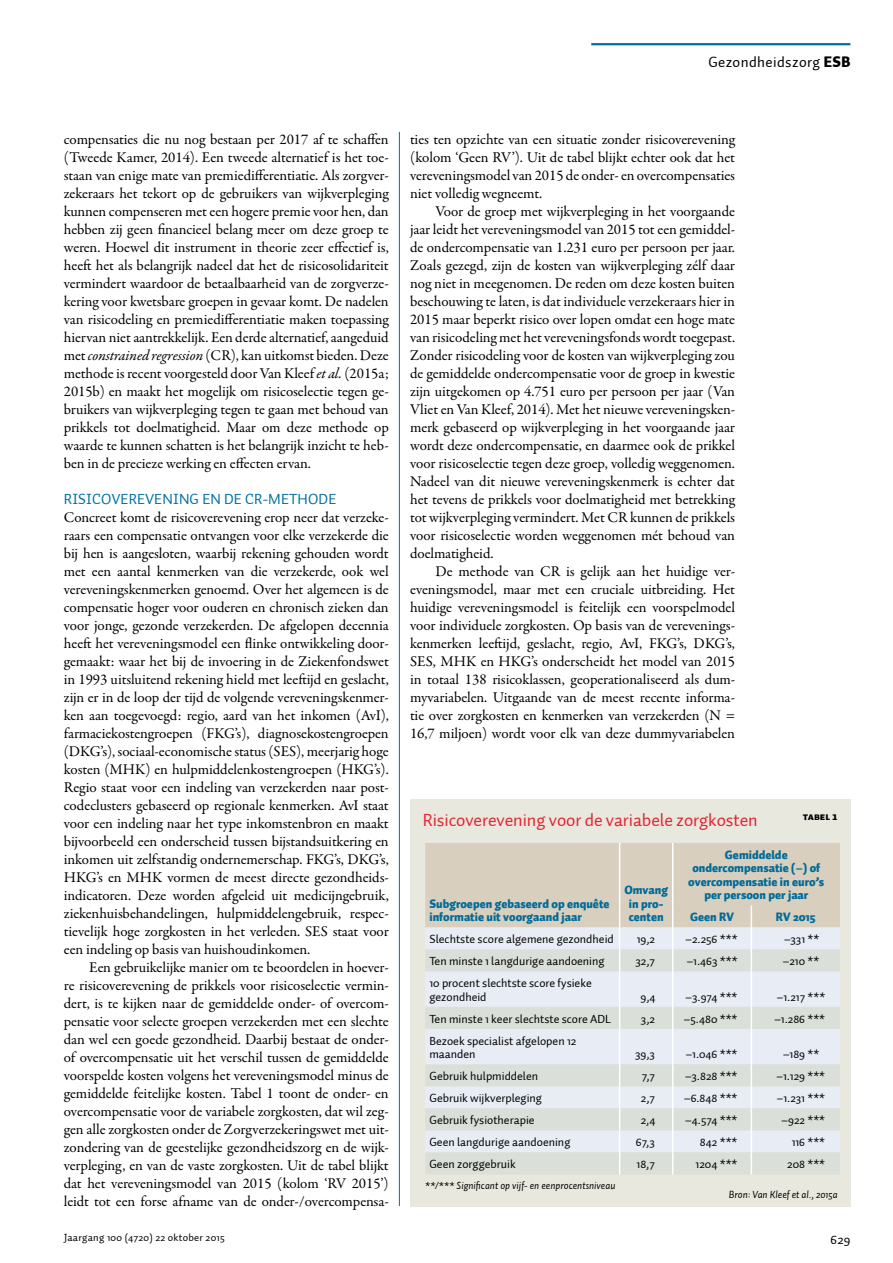
<style>
.page{position:relative;width:893px;height:1263px;background:#fff}
.page>*{position:absolute;margin:0;border:0;box-sizing:border-box;transform-origin:0 0}
.t1{font:18px "Auto 1";letter-spacing:-.005em;color:#e32532}
.t2{font:15px/18px "Garamond Premr Pro";letter-spacing:-.005em;color:#000;text-align:justify}
.t3{font:15px "Auto 1";letter-spacing:.01em;color:#00709f}
.t4{font:15px "Auto 1";letter-spacing:.025em;color:#000}
.t5{font:13.5px "Auto 1";color:#000}
.t6{font:12px/13.5px "Auto 1";color:#000101}
.t7{font:900 12px/13.5px "Auto 1";color:#006b98;text-align:center}
.t8{font:italic 10.5px "Auto 1";color:#000}
.t9{font:10.5px "Auto 1";letter-spacing:.025em;color:#000}
.t10{font:10.5px "Auto 1 Black Sm Cp";color:#000}
.s1{font-weight:900}
.s2{font-style:italic}
</style>
<div class="page">
<hr style="left:591px;top:43px;width:259px;height:2px;background:#006e9f">
<hr style="left:399px;top:132px;width:1px;height:1074px;background:#006e9f">
<div style="left:410px;top:799px;width:440px;height:407px;background:#e9e8df"></div>
<svg style="left:425px;top:971px;width:415px;height:203px;fill:#e8ecf4"></svg>
<svg style="left:425px;top:843px;width:415px;height:128px"></svg>
<hr style="left:619px;top:971px;width:1px;height:36px;background:#fff">
<hr style="left:672px;top:971px;width:1px;height:36px;background:#fff">
<hr style="left:751px;top:971px;width:1px;height:36px;background:#fff">
<svg style="left:619px;top:1007px;width:1px;height:22px"></svg>
<svg style="left:672px;top:1007px;width:1px;height:22px"></svg>
<svg style="left:751px;top:1007px;width:1px;height:22px"></svg>
<hr style="left:619px;top:1029px;width:1px;height:35px;background:#fff">
<hr style="left:672px;top:1029px;width:1px;height:35px;background:#fff">
<hr style="left:751px;top:1029px;width:1px;height:35px;background:#fff">
<svg style="left:619px;top:1064px;width:1px;height:110px"></svg>
<svg style="left:672px;top:1064px;width:1px;height:110px"></svg>
<svg style="left:751px;top:1064px;width:1px;height:110px"></svg>
<p class="t4" style="left:708px;top:53px;width:144px">Gezondheidszorg <span class="s1">ESB</span></p>
<p class="t2" style="left:64px;top:131px;width:327px">compensaties die nu nog bestaan per 2017 af te schaffen (Tweede Kamer, 2014). Een tweede alternatief is het toe&shy;staan van enige mate van premiedifferentiatie. Als zorgver&shy;zekeraars het tekort op de gebruikers van wijkverpleging kunnen compenseren met een hogere premie voor hen, dan hebben zij geen financieel belang meer om deze groep te weren. Hoewel dit instrument in theorie zeer effectief is, heeft het als belangrijk nadeel dat het de risicosolidariteit vermindert waardoor de betaalbaarheid van de zorgverze&shy;kering voor kwetsbare groepen in gevaar komt. De nadelen van risicodeling en premiedifferentiatie maken toepassing hiervan niet aantrekkelijk. Een derde alternatief, aangeduid met <span class="s2">constrained regression</span> (CR), kan uitkomst bieden. Deze methode is recent voorgesteld door Van Kleef <span class="s2">et al.</span> (2015a; 2015b) en maakt het mogelijk om risicoselectie tegen ge&shy;bruikers van wijkverpleging tegen te gaan met behoud van prikkels tot doelmatigheid. Maar om deze methode op waarde te kunnen schatten is het belangrijk inzicht te heb&shy;ben in de precieze werking en effecten ervan.</p>
<p class="t3" style="left:64px;top:490px;width:274px">RISICOVEREVENING EN DE CR-METHODE</p>
<p class="t2" style="left:64px;top:509px;width:327px">Concreet komt de risicoverevening erop neer dat verzeke&shy;raars een compensatie ontvangen voor elke verzekerde die bij hen is aangesloten, waarbij rekening gehouden wordt met een aantal kenmerken van die verzekerde, ook wel vereveningskenmerken genoemd. Over het algemeen is de compensatie hoger voor ouderen en chronisch zieken dan voor jonge, gezonde verzekerden. De afgelopen decennia heeft het vereveningsmodel een flinke ontwikkeling door&shy;gemaakt: waar het bij de invoering in de Ziekenfondswet in 1993 uitsluitend rekening hield met leeftijd en geslacht, zijn er in de loop der tijd de volgende vereveningskenmer&shy;ken aan toegevoegd: regio, aard van het inkomen (AvI), farmaciekostengroepen (FKG’s), diagnosekostengroepen (DKG’s), sociaal-economische status (SES), meerjarig hoge kosten (MHK) en hulpmiddelenkostengroepen (HKG’s).<br>Regio staat voor een indeling van verzekerden naar post&shy;codeclusters gebaseerd op regionale kenmerken. AvI staat voor een indeling naar het type inkomstenbron en maakt bijvoorbeeld een onderscheid tussen bijstandsuitkering en inkomen uit zelfstandig ondernemerschap. FKG’s, DKG’s, HKG’s en MHK vormen de meest directe gezondheids&shy;indicatoren. Deze worden afgeleid uit medicijngebruik, ziekenhuisbehandelingen, hulpmiddelengebruik, respec&shy;tievelijk hoge zorgkosten in het verleden. SES staat voor een indeling op basis van huishoudinkomen.</p>
<p class="t2" style="left:64px;top:959px;width:327px;text-indent:26px">Een gebruikelijke manier om te beoordelen in hoever&shy;re risicoverevening de prikkels voor risicoselectie vermin&shy;dert, is te kijken naar de gemiddelde onder- of overcom&shy;pensatie voor selecte groepen verzekerden met een slechte dan wel een goede gezondheid. Daarbij bestaat de onder&shy;of overcompensatie uit het verschil tussen de gemiddelde voorspelde kosten volgens het vereveningsmodel minus de gemiddelde feitelijke kosten. Tabel 1 toont de onder- en overcompensatie voor de variabele zorgkosten, dat wil zeg&shy;gen alle zorgkosten onder de Zorgverzekeringswet met uit&shy;zondering van de geestelijke gezondheidszorg en de wijk&shy;verpleging, en van de vaste zorgkosten. Uit de tabel blijkt dat het vereveningsmodel van 2015 (kolom ‘RV 2015’) leidt tot een forse afname van de onder-/overcompensa-</p>
<p class="t2" style="left:410px;top:131px;width:326px">ties ten opzichte van een situatie zonder risicoverevening (kolom ‘Geen RV’). Uit de tabel blijkt echter ook dat het vereveningsmodel van 2015 de onder- en overcompensaties niet volledig wegneemt.</p>
<p class="t2" style="left:410px;top:203px;width:327px;text-indent:26px">Voor de groep met wijkverpleging in het voorgaande jaar leidt het vereveningsmodel van 2015 tot een gemiddel&shy;de ondercompensatie van 1.231 euro per persoon per jaar.<br>Zoals gezegd, zijn de kosten van wijkverpleging zélf daar nog niet in meegenomen. De reden om deze kosten buiten beschouwing te laten, is dat individuele verzekeraars hier in 2015 maar beperkt risico over lopen omdat een hoge mate van risicodeling met het vereveningsfonds wordt toegepast.<br>Zonder risicodeling voor de kosten van wijkverpleging zou de gemiddelde ondercompensatie voor de groep in kwestie zijn uitgekomen op 4.751 euro per persoon per jaar (Van Vliet en Van Kleef, 2014). Met het nieuwe vereveningsken&shy;merk gebaseerd op wijkverpleging in het voorgaande jaar wordt deze ondercompensatie, en daarmee ook de prikkel voor risicoselectie tegen deze groep, volledig weggenomen.<br>Nadeel van dit nieuwe vereveningskenmerk is echter dat het tevens de prikkels voor doelmatigheid met betrekking tot wijkverpleging vermindert. Met CR kunnen de prikkels voor risicoselectie worden weggenomen mét behoud van doelmatigheid.</p>
<p class="t2" style="left:410px;top:563px;width:327px;text-indent:26px">De methode van CR is gelijk aan het huidige ver&shy;eveningsmodel, maar met een cruciale uitbreiding. Het huidige vereveningsmodel is feitelijk een voorspelmodel voor individuele zorgkosten. Op basis van de verevenings&shy;kenmerken leeftijd, geslacht, regio, AvI, FKG’s, DKG’s, SES, MHK en HKG’s onderscheidt het model van 2015 in totaal 138 risicoklassen, geoperationaliseerd als dum&shy;myvariabelen. Uitgaande van de meest recente informa&shy;tie over zorgkosten en kenmerken van verzekerden (N = 16,7 miljoen) wordt voor elk van deze dummyvariabelen</p>
<p class="t1" style="left:423px;top:809px;width:336px">Risicoverevening voor de variabele zorgkosten</p>
<p class="t10" style="left:803px;top:811px;width:36px">TABEL 1</p>
<p class="t7" style="left:429px;top:897px;width:182px;text-align:left">Subgroepen gebaseerd op enquête informatie uit voorgaand jaar</p>
<p class="t7" style="left:624px;top:883px;width:45px">Omvang in pro&shy;centen</p>
<p class="t7" style="left:688px;top:848px;width:138px">Gemiddelde ondercompensatie (–) of overcompensatie in euro’s per persoon per jaar</p>
<p class="t7" style="left:690px;top:910px;width:45px">Geen RV</p>
<p class="t7" style="left:776px;top:910px;width:41px">RV 2015</p>
<p class="t6" style="left:429px;top:932px;width:186px">Slechtste score algemene gezondheid</p>
<p class="t6" style="left:637px;top:932px;width:20px">19,2</p>
<p class="t6" style="left:685px;top:932px;width:54px">–2.256 ***</p>
<p class="t6" style="left:784px;top:932px;width:37px">–331 **</p>
<p class="t6" style="left:429px;top:954px;width:177px">Ten minste 1 langdurige aandoening</p>
<p class="t6" style="left:635px;top:954px;width:21px">32,7</p>
<p class="t6" style="left:687px;top:954px;width:52px">–1.463 ***</p>
<p class="t6" style="left:783px;top:954px;width:38px">–210 **</p>
<p class="t6" style="left:429px;top:976px;width:164px">10 procent slechtste score fysieke gezondheid</p>
<p class="t6" style="left:640px;top:990px;width:17px">9,4</p>
<p class="t6" style="left:686px;top:990px;width:53px">–3.974 ***</p>
<p class="t6" style="left:777px;top:990px;width:50px">–1.217 ***</p>
<p class="t6" style="left:429px;top:1012px;width:183px">Ten minste 1 keer slechtste score ADL</p>
<p class="t6" style="left:641px;top:1012px;width:16px">3,2</p>
<p class="t6" style="left:684px;top:1012px;width:55px">–5.480 ***</p>
<p class="t6" style="left:774px;top:1012px;width:52px">–1.286 ***</p>
<p class="t6" style="left:429px;top:1034px;width:148px">Bezoek specialist afgelopen 12 maanden</p>
<p class="t6" style="left:635px;top:1047px;width:21px">39,3</p>
<p class="t6" style="left:686px;top:1047px;width:53px">–1.046 ***</p>
<p class="t6" style="left:783px;top:1047px;width:38px">–189 **</p>
<p class="t6" style="left:429px;top:1069px;width:110px">Gebruik hulpmiddelen</p>
<p class="t6" style="left:642px;top:1069px;width:15px">7,7</p>
<p class="t6" style="left:685px;top:1069px;width:54px">–3.828 ***</p>
<p class="t6" style="left:776px;top:1069px;width:50px">–1.129 ***</p>
<p class="t6" style="left:429px;top:1091px;width:114px">Gebruik wijkverpleging</p>
<p class="t6" style="left:641px;top:1091px;width:16px">2,7</p>
<p class="t6" style="left:684px;top:1091px;width:55px">–6.848 ***</p>
<p class="t6" style="left:777px;top:1091px;width:50px">–1.231 ***</p>
<p class="t6" style="left:429px;top:1113px;width:107px">Gebruik fysiotherapie</p>
<p class="t6" style="left:641px;top:1113px;width:16px">2,4</p>
<p class="t6" style="left:685px;top:1113px;width:54px">–4.574 ***</p>
<p class="t6" style="left:782px;top:1113px;width:45px">–922 ***</p>
<p class="t6" style="left:429px;top:1135px;width:143px">Geen langdurige aandoening</p>
<p class="t6" style="left:636px;top:1135px;width:20px">67,3</p>
<p class="t6" style="left:700px;top:1135px;width:39px">842 ***</p>
<p class="t6" style="left:792px;top:1135px;width:35px">116 ***</p>
<p class="t6" style="left:429px;top:1157px;width:88px">Geen zorggebruik</p>
<p class="t6" style="left:637px;top:1157px;width:20px">18,7</p>
<p class="t6" style="left:696px;top:1157px;width:43px">1204 ***</p>
<p class="t6" style="left:787px;top:1157px;width:40px">208 ***</p>
<p class="t8" style="left:425px;top:1179px;width:192px">**/*** Significant op vijf- en eenprocentsniveau</p>
<p class="t8" style="left:729px;top:1187px;width:110px">Bron: Van Kleef et al., 2015a</p>
<p class="t9" style="left:64px;top:1231px;width:163px">Jaargang 100 (4720) 22 oktober 2015</p>
<p class="t5" style="left:830px;top:1231px;width:21px">629</p>
</div>
